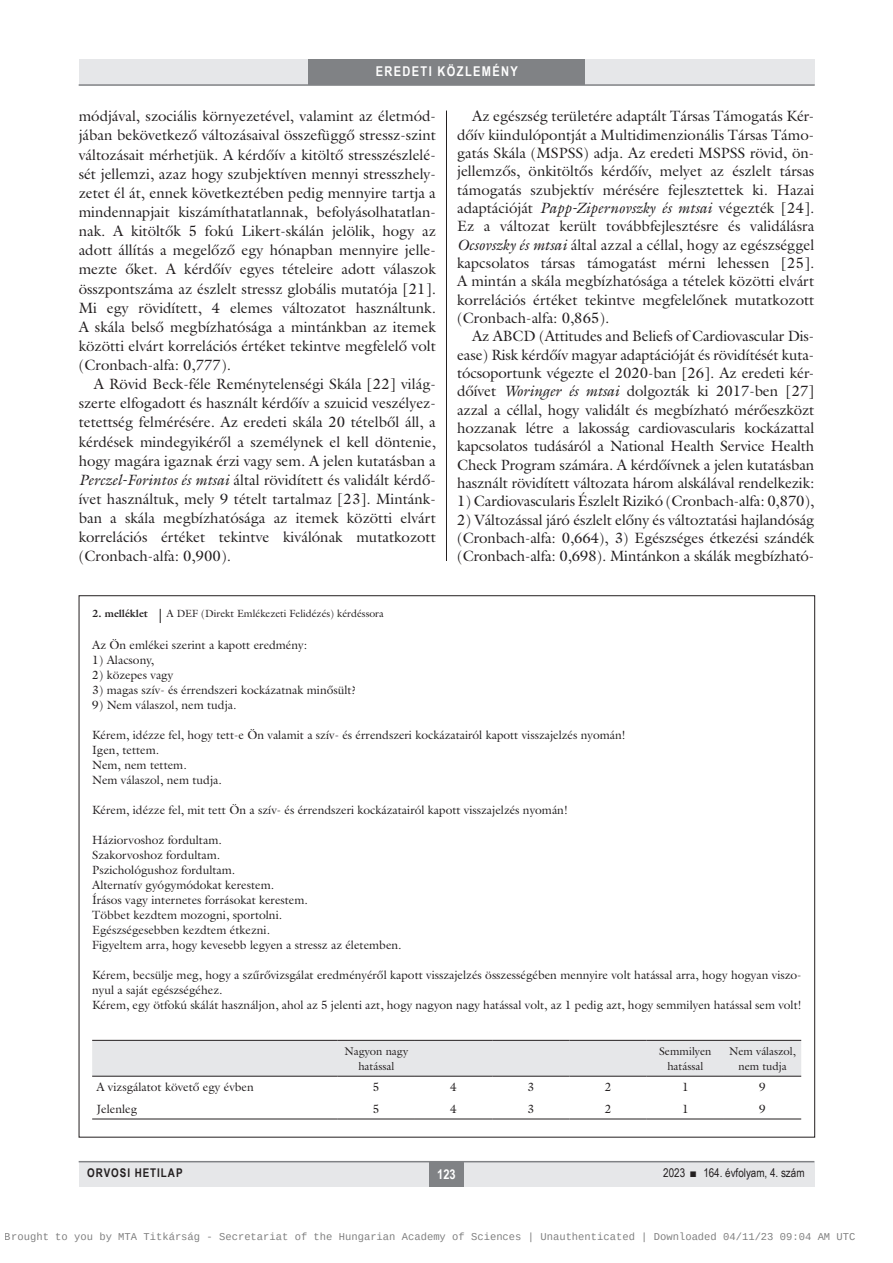
<style>
.page{position:relative;width:893px;height:1263px;background:#fff}
.page>*{position:absolute;margin:0;border:0;box-sizing:border-box;transform-origin:0 0}
.Body_Text{font:15px/19.2px "Galliard Reg";letter-spacing:-.01em;color:#231f20;text-align:justify}
.t1{font:700 13.5px "Arial Narrow";letter-spacing:.1em;color:#fff}
.tompa_8_10{font:12px/15px "Galliard Reg";color:#231f20}
.tabla{font:12px "Galliard Reg";color:#231f20}
.t2{font:12px "Arial Narrow";color:#231f20}
.t3{font:700 12px "Arial Narrow";letter-spacing:.08em;color:#231f20}
.tablafej{font:11.25px/15px "Galliard Reg";color:#231f20;text-align:center}
.t4{font:10.5px "Liberation Mono";color:rgb(0 0 0/.5)}
.kepalairas2{font:10.5px "Galliard Reg";color:#231f20}
.kepalairas1{font:700 10.5px "Galliard Reg";color:#231f20}
.s1{font-style:italic}
</style>
<div class="page">
<div style="left:79px;top:1161px;width:735px;height:25px;background:#e6e7e9"></div>
<div style="left:429px;top:1161px;width:34px;height:25px;background:#808285"></div>
<hr style="left:79px;top:1161px;width:735px;height:1px;background:#808285">
<div style="left:79px;top:60px;width:735px;height:25px;background:#e6e7e9"></div>
<div style="left:308px;top:60px;width:277px;height:25px;background:#808285"></div>
<hr style="left:79px;top:84px;width:736px;height:2px;background:#808285">
<hr style="left:446px;top:111px;width:1px;height:1026px;background:#231f20">
<div style="left:78px;top:561px;width:737px;height:589px;background:#fff"></div>
<svg style="left:160px;top:609px;width:1px;height:14px"></svg>
<div style="left:92px;top:1041px;width:709px;height:35px;background:#e6e7e9"></div>
<hr style="left:92px;top:1040px;width:246px;height:1px;background:#231f20">
<hr style="left:338px;top:1040px;width:77px;height:1px;background:#231f20">
<hr style="left:415px;top:1040px;width:77px;height:1px;background:#231f20">
<hr style="left:492px;top:1040px;width:77px;height:1px;background:#231f20">
<hr style="left:569px;top:1040px;width:78px;height:1px;background:#231f20">
<hr style="left:647px;top:1040px;width:77px;height:1px;background:#231f20">
<hr style="left:724px;top:1040px;width:77px;height:1px;background:#231f20">
<hr style="left:92px;top:1076px;width:246px;height:1px;background:#231f20">
<hr style="left:338px;top:1076px;width:77px;height:1px;background:#231f20">
<hr style="left:415px;top:1076px;width:77px;height:1px;background:#231f20">
<hr style="left:492px;top:1076px;width:77px;height:1px;background:#231f20">
<hr style="left:569px;top:1076px;width:78px;height:1px;background:#231f20">
<hr style="left:647px;top:1076px;width:77px;height:1px;background:#231f20">
<hr style="left:724px;top:1076px;width:77px;height:1px;background:#231f20">
<hr style="left:92px;top:1118px;width:246px;height:1px;background:#231f20">
<hr style="left:338px;top:1118px;width:77px;height:1px;background:#231f20">
<hr style="left:415px;top:1118px;width:77px;height:1px;background:#231f20">
<hr style="left:492px;top:1118px;width:77px;height:1px;background:#231f20">
<hr style="left:569px;top:1118px;width:78px;height:1px;background:#231f20">
<hr style="left:647px;top:1118px;width:77px;height:1px;background:#231f20">
<hr style="left:724px;top:1118px;width:77px;height:1px;background:#231f20">
<p class="t1" style="left:376px;top:61px;width:144px">EREDETI KÖZLEMÉNY</p>
<p class="Body_Text" style="left:79px;top:106px;width:359px">módjával, szociális környezetével, valamint az életmód&shy;jában bekövetkező változásaival összefüggő stressz-szint változásait mérhetjük. A kérdőív a kitöltő stresszészlelé&shy;sét jellemzi, azaz hogy szubjektíven mennyi stresszhely&shy;zetet él át, ennek következtében pedig mennyire tartja a mindennapjait kiszámíthatatlannak, befolyásolhatatlan&shy;nak. A kitöltők 5 fokú Likert-skálán jelölik, hogy az adott állítás a megelőző egy hónapban mennyire jelle&shy;mezte őket. A kérdőív egyes tételeire adott válaszok összpontszáma az észlelt stressz globális mutatója [21].<br>Mi egy rövidített, 4 elemes változatot használtunk.<br>A skála belső megbízhatósága a mintánkban az itemek közötti elvárt korrelációs értéket tekintve megfelelő volt (Cronbach-alfa: 0,777).</p>
<p class="Body_Text" style="left:79px;top:374px;width:359px;text-indent:15px">A Rövid Beck-féle Reménytelenségi Skála [22] világ&shy;szerte elfogadott és használt kérdőív a szuicid veszélyez&shy;tetettség felmérésére. Az eredeti skála 20 tételből áll, a kérdések mindegyikéről a személynek el kell döntenie, hogy magára igaznak érzi vagy sem. A jelen kutatásban a <span class="s1">Perczel-Forintos és mtsai</span> által rövidített és validált kérdő&shy;ívet használtuk, mely 9 tételt tartalmaz [23]. Mintánk&shy;ban a skála megbízhatósága az itemek közötti elvárt korrelációs értéket tekintve kiválónak mutatkozott (Cronbach-alfa: 0,900).</p>
<p class="Body_Text" style="left:457px;top:107px;width:359px;line-height:18.3px;text-indent:15px">Az egészség területére adaptált Társas Támogatás Kér&shy;dőív kiindulópontját a Multidimenzionális Társas Támo&shy;gatás Skála (MSPSS) adja. Az eredeti MSPSS rövid, ön&shy;jellemzős, önkitöltős kérdőív, melyet az észlelt társas támogatás szubjektív mérésére fejlesztettek ki. Hazai adaptációját <span class="s1">Papp-Zipernovszky és mtsai</span> végezték [24].<br>Ez a változat került továbbfejlesztésre és validálásra <span class="s1">Ocsovszky és mtsai</span> által azzal a céllal, hogy az egészséggel kapcsolatos társas támogatást mérni lehessen [25].<br>A mintán a skála megbízhatósága a tételek közötti elvárt korrelációs értéket tekintve megfelelőnek mutatkozott (Cronbach-alfa: 0,865).</p>
<p class="Body_Text" style="left:457px;top:327px;width:359px;line-height:18.3px;text-align:left;text-indent:15px">Az ABCD (Attitudes and Beliefs of Cardiovascular Dis&shy;ease) Risk kérdőív magyar adaptációját és rövidítését kuta&shy;tócsoportunk végezte el 2020-ban [26]. Az eredeti kér&shy;dőívet <span class="s1">Woringer és mtsai</span> dolgozták ki 2017-ben [27] azzal a céllal, hogy validált és megbízható mérőeszközt hozzanak létre a lakosság cardiovascularis kockázattal kapcsolatos tudásáról a National Health Service Health Check Program számára. A kérdőívnek a jelen kutatásban használt rövidített változata három alskálával rendelkezik:</p>
<p class="Body_Text" style="left:457px;top:491px;width:359px">1) Cardiovascularis Észlelt Rizikó (Cronbach-alfa: 0,870),</p>
<p class="Body_Text" style="left:457px;top:510px;width:359px;line-height:18.3px">2) Változással járó észlelt előny és változtatási hajlandóság (Cronbach-alfa: 0,664), 3) Egészséges étkezési szándék (Cronbach-alfa: 0,698). Mintánkon a skálák megbízható-</p>
<p class="kepalairas1" style="left:92px;top:607px;width:57px">2. melléklet</p>
<p class="kepalairas2" style="left:167px;top:607px;width:219px">A DEF (Direkt Emlékezeti Felidézés) kérdéssora</p>
<p class="tompa_8_10" style="left:92px;top:637px;width:216px">Az Ön emlékei szerint a kapott eredmény:</p>
<p class="tompa_8_10" style="left:92px;top:652px;width:64px">1) Alacsony,</p>
<p class="tompa_8_10" style="left:92px;top:667px;width:83px">2) közepes vagy</p>
<p class="tompa_8_10" style="left:92px;top:682px;width:265px">3) magas szív- és érrendszeri kockázatnak minősült?</p>
<p class="tompa_8_10" style="left:92px;top:697px;width:146px">9) Nem válaszol, nem tudja.</p>
<p class="tompa_8_10" style="left:92px;top:727px;width:535px">Kérem, idézze fel, hogy tett-e Ön valamit a szív- és érrendszeri kockázatairól kapott visszajelzés nyomán!</p>
<p class="tompa_8_10" style="left:92px;top:742px;width:68px">Igen, tettem.</p>
<p class="tompa_8_10" style="left:92px;top:757px;width:96px">Nem, nem tettem.</p>
<p class="tompa_8_10" style="left:92px;top:772px;width:131px">Nem válaszol, nem tudja.</p>
<p class="tompa_8_10" style="left:92px;top:802px;width:477px">Kérem, idézze fel, mit tett Ön a szív- és érrendszeri kockázatairól kapott visszajelzés nyomán!</p>
<p class="tompa_8_10" style="left:92px;top:832px;width:131px">Háziorvoshoz fordultam.</p>
<p class="tompa_8_10" style="left:92px;top:847px;width:130px">Szakorvoshoz fordultam.</p>
<p class="tompa_8_10" style="left:92px;top:862px;width:145px">Pszichológushoz fordultam.</p>
<p class="tompa_8_10" style="left:92px;top:877px;width:183px">Alternatív gyógymódokat kerestem.</p>
<p class="tompa_8_10" style="left:92px;top:892px;width:217px">Írásos vagy internetes forrásokat kerestem.</p>
<p class="tompa_8_10" style="left:92px;top:907px;width:191px">Többet kezdtem mozogni, sportolni.</p>
<p class="tompa_8_10" style="left:92px;top:922px;width:179px">Egészségesebben kezdtem étkezni.</p>
<p class="tompa_8_10" style="left:92px;top:937px;width:311px">Figyeltem arra, hogy kevesebb legyen a stressz az életemben.</p>
<p class="tompa_8_10" style="left:92px;top:967px;width:711px">Kérem, becsülje meg, hogy a szűrővizsgálat eredményéről kapott visszajelzés összességében mennyire volt hatással arra, hogy hogyan viszo&shy;nyul a saját egészségéhez.</p>
<p class="tompa_8_10" style="left:92px;top:997px;width:711px">Kérem, egy ötfokú skálát használjon, ahol az 5 jelenti azt, hogy nagyon nagy hatással volt, az 1 pedig azt, hogy semmilyen hatással sem volt!</p>
<p class="tablafej" style="left:344px;top:1043px;width:65px">Nagyon nagy hatással</p>
<p class="tablafej" style="left:659px;top:1043px;width:54px">Semmilyen hatással</p>
<p class="tablafej" style="left:729px;top:1043px;width:68px">Nem válaszol, nem tudja</p>
<p class="tabla" style="left:96px;top:1079px;width:159px">A vizsgálatot követő egy évben</p>
<p class="tabla" style="left:373px;top:1079px;width:8px">5</p>
<p class="tabla" style="left:450px;top:1079px;width:8px">4</p>
<p class="tabla" style="left:527px;top:1079px;width:8px">3</p>
<p class="tabla" style="left:605px;top:1079px;width:8px">2</p>
<p class="tabla" style="left:682px;top:1079px;width:8px">1</p>
<p class="tabla" style="left:759px;top:1079px;width:8px">9</p>
<p class="tabla" style="left:96px;top:1101px;width:42px">Jelenleg</p>
<p class="tabla" style="left:373px;top:1101px;width:8px">5</p>
<p class="tabla" style="left:450px;top:1101px;width:8px">4</p>
<p class="tabla" style="left:527px;top:1101px;width:8px">3</p>
<p class="tabla" style="left:605px;top:1101px;width:8px">2</p>
<p class="tabla" style="left:682px;top:1101px;width:8px">1</p>
<p class="tabla" style="left:759px;top:1101px;width:8px">9</p>
<p class="t3" style="left:87px;top:1164px;width:97px">ORVOSI HETILAP</p>
<p class="t1" style="left:437px;top:1163px;width:20px">123</p>
<p class="t2" style="left:663px;top:1164px;width:143px">2023 ■ 164. évfolyam, 4. szám</p>
<p class="t4" style="left:5px;top:1232px;width:852px">Brought to you by MTA Titkárság - Secretariat of the Hungarian Academy of Sciences | Unauthenticated | Downloaded 04/11/23 09:04 AM UTC</p>
</div>
